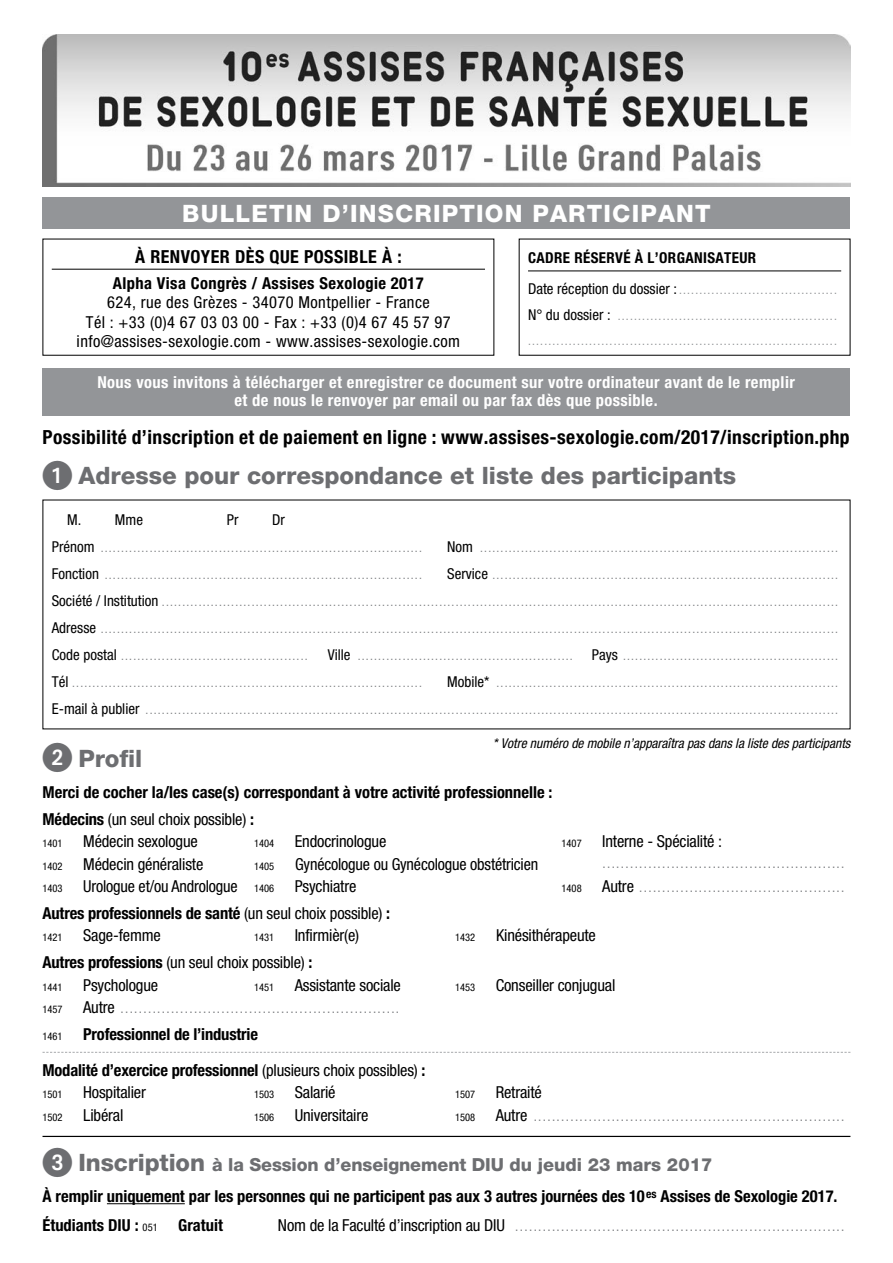
<style>
.page{position:relative;width:893px;height:1263px;background:#fff}
.page>*{position:absolute;margin:0;border:0;box-sizing:border-box;transform-origin:0 0}
.t1{font:800 24px "Helvetica Neue LT Std";color:#6d6e71}
.t2{font:800 24px "Helvetica Neue LT Std";letter-spacing:.05em;color:#fff}
.t3{font:700 condensed 19.5px "Helvetica Neue LT Std";letter-spacing:.02em;color:#000}
.t4{font:800 18px "Helvetica Neue LT Std";color:#6d6e71}
.t5{font:700 condensed 18px "Helvetica Neue LT Std";letter-spacing:.025em;color:#000}
.t6{font:condensed 16.5px/22.5px "Helvetica Neue LT Std";letter-spacing:-.01em;color:#000}
.t7{font:700 condensed 16.5px/26.7px "Helvetica Neue LT Std";color:#000}
.t8{font:700 condensed 16.5px/18px "Helvetica Neue LT Std";letter-spacing:.025em;color:#fff;text-align:center}
.t9{font:condensed 16.5px/19.5px "Helvetica Neue LT Std";letter-spacing:.025em;color:#000;text-align:center}
.t10{font:700 condensed 16.5px "Helvetica Neue LT Std";letter-spacing:.025em;color:#000}
.t11{font:700 condensed 15px "Helvetica Neue LT Std";letter-spacing:.025em;color:#000}
.t12{font:condensed 15px "Helvetica Neue LT Std";color:#000}
.t13{font:condensed 13.5px "Helvetica Neue LT Std";color:#808285}
.t14{font:italic condensed 13.5px "Helvetica Neue LT Std";color:#000}
.t15{font:condensed 12px "Helvetica Neue LT Std";color:#808285}
.t16{font:condensed 12px/25.5px "Helvetica Neue LT Std";color:#939598;text-align:justify}
.t17{font:condensed 10.5px "Helvetica Neue LT Std";color:#000}
.s1{font-size:15px;color:#000}
.s2{font-family:"European Pi One";font-weight:400;font-size:30px}
.s3{font-weight:400}
.s4{font-size:10.5px}
.s5{font-size:10.5px;color:#000}
.s6{font-size:16.5px;color:#000}
.s7{font-weight:700}
.s8{font-weight:400;font-size:10.5px}
.s9{font-size:24px}
</style>
<div class="page">
<hr style="left:52px;top:269px;width:433px;height:1px;background:#000">
<hr style="left:528px;top:271px;width:313px;height:1px;background:#000">
<div style="left:43px;top:197px;width:807px;height:32px;background:#939598"></div>
<img style="left:43px;top:34px;width:807px;height:153px">
<svg style="left:43px;top:1052px;width:807px;height:1px"></svg>
<hr style="left:43px;top:1136px;width:807px;height:1px;background:#000">
<hr style="left:107px;top:1203px;width:78px;height:1px;background:#000">
<div style="left:43px;top:368px;width:807px;height:48px;background:#939598"></div>
<h1 class="t2" style="left:182px;top:199px;width:530px">bulletin d’inscription participant</h1>
<h3 class="t5" style="left:135px;top:246px;width:268px">à renvoyer dès que possible à :</h3>
<h3 class="t10" style="left:113px;top:273px;width:312px">Alpha Visa Congrès / Assises Sexologie 2017</h3>
<h3 class="t9" style="left:77px;top:293px;width:385px">624, rue des Grèzes - 34070 Montpellier - France<br>Tél : +33 (0)4 67 03 03 00 - Fax : +33 (0)4 67 45 57 97 info@assises-sexologie.com - www.assises-sexologie.com</h3>
<p class="t11" style="left:528px;top:249px;width:230px">Cadre réservé à l’organisateur</p>
<p class="t16" style="left:528px;top:277px;width:310px"><span class="s1">Date réception du dossier :</span>.......................................<br><span class="s1">N° du dossier :</span> ...................................................... ............................................................................</p>
<h3 class="t8" style="left:97px;top:373px;width:699px">Nous vous invitons à télécharger et enregistrer ce document sur votre ordinateur avant de le remplir et de nous le renvoyer par email ou par fax dès que possible.</h3>
<h2 class="t3" style="left:43px;top:426px;width:809px">Possibilité d’inscription et de paiement en ligne : www.assises-sexologie.com/2017/inscription.php</h2>
<h1 class="t1" style="left:43px;top:461px;width:695px"><span class="s2">1</span> Adresse pour correspondance et liste des participants</h1>
<p class="t12" style="left:67px;top:511px;width:77px">M. Mme</p>
<p class="t12" style="left:227px;top:511px;width:13px">Pr</p>
<p class="t12" style="left:272px;top:511px;width:14px">Dr</p>
<p class="t15" style="left:52px;top:541px;width:372px"><span class="s1">Prénom</span> ...............................................................................</p>
<p class="t15" style="left:447px;top:541px;width:392px"><span class="s1">Nom</span> ........................................................................................</p>
<p class="t15" style="left:52px;top:568px;width:372px"><span class="s1">Fonction</span> ..............................................................................</p>
<p class="t15" style="left:447px;top:568px;width:392px"><span class="s1">Service</span> .....................................................................................</p>
<p class="t15" style="left:52px;top:595px;width:788px"><span class="s1">Société / Institution</span> ......................................................................................................................................................................</p>
<p class="t15" style="left:52px;top:622px;width:788px"><span class="s1">Adresse</span> .....................................................................................................................................................................................</p>
<p class="t15" style="left:52px;top:649px;width:257px"><span class="s1">Code postal</span> ..............................................</p>
<p class="t15" style="left:328px;top:649px;width:247px"><span class="s1">Ville</span> .....................................................</p>
<p class="t15" style="left:592px;top:649px;width:248px"><span class="s1">Pays</span> .....................................................</p>
<p class="t15" style="left:52px;top:676px;width:372px"><span class="s1">Tél</span> ......................................................................................</p>
<p class="t15" style="left:447px;top:676px;width:392px"><span class="s1">Mobile*</span> ....................................................................................</p>
<p class="t15" style="left:52px;top:703px;width:788px"><span class="s1">E-mail à publier</span> ..........................................................................................................................................................................</p>
<p class="t14" style="left:493px;top:735px;width:359px">* Votre numéro de mobile n’apparaîtra pas dans la liste des participants</p>
<h1 class="t1" style="left:43px;top:744px;width:101px"><span class="s2">2</span> Profil</h1>
<h3 class="t7" style="left:43px;top:778px;width:512px">Merci de cocher la/les case(s) correspondant à votre activité professionnelle :<br>Médecins <span class="s3">(un seul choix possible)</span> :</h3>
<h3 class="t6" style="left:43px;top:830px;width:157px"><span class="s4">1401</span> Médecin sexologue</h3>
<h3 class="t6" style="left:254px;top:830px;width:134px"><span class="s4">1404</span> Endocrinologue</h3>
<h3 class="t6" style="left:562px;top:830px;width:162px"><span class="s4">1407</span> Interne - Spécialité :</h3>
<h3 class="t6" style="left:43px;top:852px;width:162px"><span class="s4">1402</span> Médecin généraliste</h3>
<p class="t17" style="left:254px;top:860px;width:22px">1405</p>
<h3 class="t6" style="left:295px;top:852px;width:245px">Gynécologue ou Gynécologue obstétricien</h3>
<p class="t13" style="left:602px;top:855px;width:243px">.....................................................</p>
<h3 class="t6" style="left:43px;top:875px;width:315px"><span class="s4">1403</span> Urologue et/ou Andrologue <span class="s4">1406</span> Psychiatre</h3>
<p class="t13" style="left:562px;top:879px;width:284px"><span class="s5">1408</span> <span class="s6">Autre</span> .............................................</p>
<h3 class="t6" style="left:43px;top:902px;width:349px"><span class="s7">Autres professionnels de santé</span> (un seul choix possible) <span class="s7">:<br></span><span class="s4">1421</span> Sage-femme</h3>
<h3 class="t6" style="left:254px;top:924px;width:107px"><span class="s4">1431</span> Infirmièr(e)</h3>
<p class="t17" style="left:455px;top:932px;width:22px">1432</p>
<h3 class="t6" style="left:496px;top:924px;width:101px">Kinésithérapeute</h3>
<h3 class="t6" style="left:43px;top:951px;width:271px"><span class="s7">Autres professions</span> (un seul choix possible) <span class="s7">:<br></span><span class="s4">1441</span> Psychologue</h3>
<h3 class="t6" style="left:254px;top:973px;width:148px"><span class="s4">1451</span> Assistante sociale</h3>
<h3 class="t6" style="left:455px;top:973px;width:162px"><span class="s4">1453</span> Conseiller conjugual</h3>
<p class="t13" style="left:43px;top:1000px;width:358px"><span class="s5">1457</span> <span class="s6">Autre</span> .............................................................</p>
<h3 class="t7" style="left:43px;top:1016px;width:384px;line-height:35.7px"><span class="s8">1461</span> Professionnel de l’industrie<br>Modalité d’exercice professionnel <span class="s3">(plusieurs choix possibles)</span> :</h3>
<h3 class="t6" style="left:43px;top:1081px;width:105px"><span class="s4">1501</span> Hospitalier</h3>
<h3 class="t6" style="left:254px;top:1081px;width:83px"><span class="s4">1503</span> Salarié</h3>
<h3 class="t6" style="left:455px;top:1081px;width:88px"><span class="s4">1507</span> Retraité</h3>
<h3 class="t6" style="left:43px;top:1103px;width:82px"><span class="s4">1502</span> Libéral</h3>
<h3 class="t6" style="left:254px;top:1103px;width:116px"><span class="s4">1506</span> Universitaire</h3>
<p class="t13" style="left:455px;top:1108px;width:391px"><span class="s5">1508</span> <span class="s6">Autre</span> ....................................................................</p>
<h3 class="t4" style="left:43px;top:1154px;width:441px"><span class="s2">3</span> <span class="s9">Inscription</span> à la Session d’enseignement DIU</h3>
<h3 class="t4" style="left:510px;top:1154px;width:204px">du jeudi 23 mars 2017</h3>
<h3 class="t7" style="left:43px;top:1182px;width:796px;line-height:28.5px">À remplir uniquement par les personnes qui ne participent pas aux 3 autres journées des 10<sup>es</sup> Assises de Sexologie 2017.<br>Étudiants DIU : <span class="s8">051</span> Gratuit</h3>
<p class="t13" style="left:278px;top:1218px;width:568px"><span class="s6">Nom de la Faculté d’inscription au DIU</span> ........................................................................</p>
</div>
